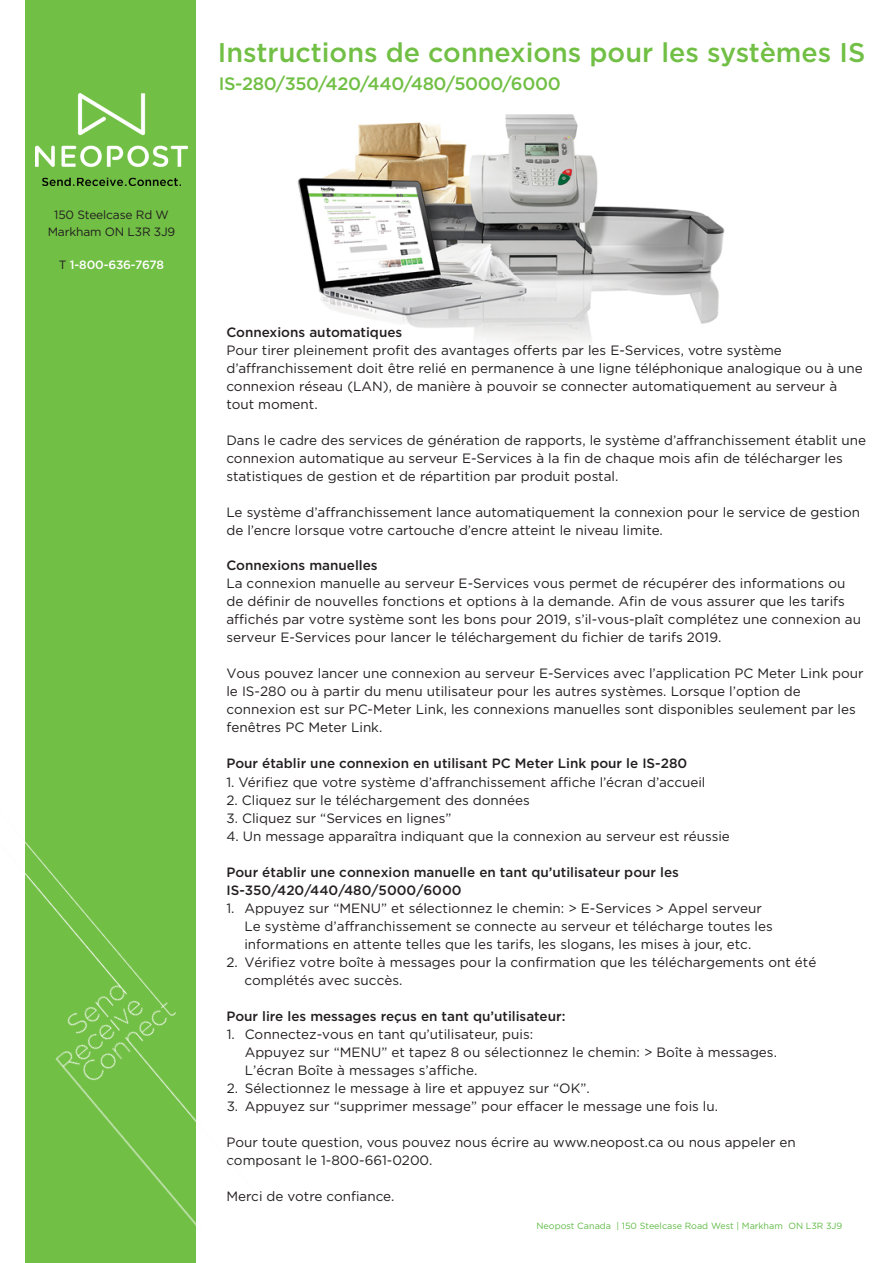
<style>
.page{position:relative;width:893px;height:1263px;background:#fff}
.page>*{position:absolute;margin:0;border:0;box-sizing:border-box;transform-origin:0 0}
._2014_Title{font:500 27px "Gotham";color:#71bf44}
.Subhead_1{font:500 18px "Gotham";letter-spacing:-.02em;color:#71bf44}
.GC__Headline__1_-_M{font:13.5px/18px "Gotham";color:#231f20}
.GC__Headline__1_-_M-2{font:500 13.5px/18px "Gotham";color:#231f20}
.GC__Body_Copy__1{font:12px/16.8px "Gotham";letter-spacing:-.015em;color:#231f20;text-align:center}
.GC__Body_Copy__1-2{font:500 12px "Gotham";letter-spacing:-.025em;color:#fff}
.GC__Body_Copy__1-3{font:9px "Gotham";color:#60bb46}
.s1{font-weight:400;color:#231f20}
.s2{font-weight:500}
</style>
<div class="page">
<img style="left:297px;top:114px;width:428px;height:231px">
<div style="left:26px;top:0;width:170px;height:1263px;background:#71bf44"></div>
<img style="left:25px;top:707px;width:171px;height:556px">
<img style="left:36px;top:94px;width:151px;height:91px">
<p class="_2014_Title" style="left:218px;top:35px;width:649px">Instructions de connexions pour les systèmes IS</p>
<p class="Subhead_1" style="left:219px;top:72px;width:344px">IS-280/350/420/440/480/5000/6000</p>
<p class="GC__Body_Copy__1" style="left:48px;top:206px;width:129px">150 Steelcase Rd W<br>Markham ON L3R 3J9</p>
<p class="GC__Body_Copy__1-2" style="left:59px;top:257px;width:107px"><span class="s1">T</span> 1-800-636-7678</p>
<p class="GC__Headline__1_-_M" style="left:226px;top:323px;width:638px"><span class="s2">Connexions automatiques<br></span>Pour tirer pleinement profit des avantages offerts par les E-Services, votre système d’affranchissement doit être relié en permanence à une ligne téléphonique analogique ou à une connexion réseau (LAN), de manière à pouvoir se connecter automatiquement au serveur à tout moment.</p>
<p class="GC__Headline__1_-_M" style="left:226px;top:431px;width:641px">Dans le cadre des services de génération de rapports, le système d’affranchissement établit une connexion automatique au serveur E-Services à la fin de chaque mois afin de télécharger les statistiques de gestion et de répartition par produit postal.</p>
<p class="GC__Headline__1_-_M" style="left:226px;top:503px;width:635px">Le système d’affranchissement lance automatiquement la connexion pour le service de gestion de l’encre lorsque votre cartouche d’encre atteint le niveau limite.</p>
<p class="GC__Headline__1_-_M" style="left:226px;top:556px;width:636px"><span class="s2">Connexions manuelles<br></span>La connexion manuelle au serveur E-Services vous permet de récupérer des informations ou de définir de nouvelles fonctions et options à la demande. Afin de vous assurer que les tarifs affichés par votre système sont les bons pour 2019, s’il-vous-plaît complétez une connexion au serveur E-Services pour lancer le téléchargement du fichier de tarifs 2019.</p>
<p class="GC__Headline__1_-_M" style="left:226px;top:664px;width:639px">Vous pouvez lancer une connexion au serveur E-Services avec l’application PC Meter Link pour le IS-280 ou à partir du menu utilisateur pour les autres systèmes. Lorsque l’option de connexion est sur PC-Meter Link, les connexions manuelles sont disponibles seulement par les fenêtres PC Meter Link.</p>
<p class="GC__Headline__1_-_M-2" style="left:226px;top:754px;width:462px">Pour établir une connexion en utilisant PC Meter Link pour le IS-280</p>
<p class="GC__Headline__1_-_M" style="left:226px;top:773px;width:481px">1. Vérifiez que votre système d’affranchissement affiche l’écran d’accueil</p>
<p class="GC__Headline__1_-_M" style="left:226px;top:791px;width:305px">2. Cliquez sur le téléchargement des données</p>
<p class="GC__Headline__1_-_M" style="left:226px;top:809px;width:227px">3. Cliquez sur “Services en lignes”</p>
<p class="GC__Headline__1_-_M" style="left:226px;top:827px;width:505px">4. Un message apparaîtra indiquant que la connexion au serveur est réussie</p>
<p class="GC__Headline__1_-_M-2" style="left:226px;top:863px;width:454px">Pour établir une connexion manuelle en tant qu’utilisateur pour les<br>IS-350/420/440/480/5000/6000</p>
<p class="GC__Headline__1_-_M" style="left:244px;top:899px;width:530px;text-indent:-18px">1. Appuyez sur “MENU” et sélectionnez le chemin: &gt; E-Services &gt; Appel serveur<br>Le système d’affranchissement se connecte au serveur et télécharge toutes les informations en attente telles que les tarifs, les slogans, les mises à jour, etc.</p>
<p class="GC__Headline__1_-_M" style="left:244px;top:953px;width:573px;text-indent:-18px">2. Vérifiez votre boîte à messages pour la confirmation que les téléchargements ont été complétés avec succès.</p>
<p class="GC__Headline__1_-_M-2" style="left:226px;top:1007px;width:341px">Pour lire les messages reçus en tant qu’utilisateur:</p>
<p class="GC__Headline__1_-_M" style="left:245px;top:1025px;width:534px;text-indent:-18px">1. Connectez-vous en tant qu’utilisateur, puis:<br>Appuyez sur “MENU” et tapez 8 ou sélectionnez le chemin: &gt; Boîte à messages.<br>L’écran Boîte à messages s’affiche.</p>
<p class="GC__Headline__1_-_M" style="left:227px;top:1079px;width:365px">2. Sélectionnez le message à lire et appuyez sur “OK”.</p>
<p class="GC__Headline__1_-_M" style="left:227px;top:1097px;width:493px">3. Appuyez sur “supprimer message” pour effacer le message une fois lu.</p>
<p class="GC__Headline__1_-_M" style="left:226px;top:1133px;width:571px">Pour toute question, vous pouvez nous écrire au www.neopost.ca ou nous appeler en composant le 1-800-661-0200.</p>
<p class="GC__Headline__1_-_M" style="left:226px;top:1187px;width:169px">Merci de votre confiance.</p>
<p class="GC__Body_Copy__1-3" style="left:536px;top:1220px;width:307px">Neopost Canada | 150 Steelcase Road West | Markham ON L3R 3J9</p>
</div>
